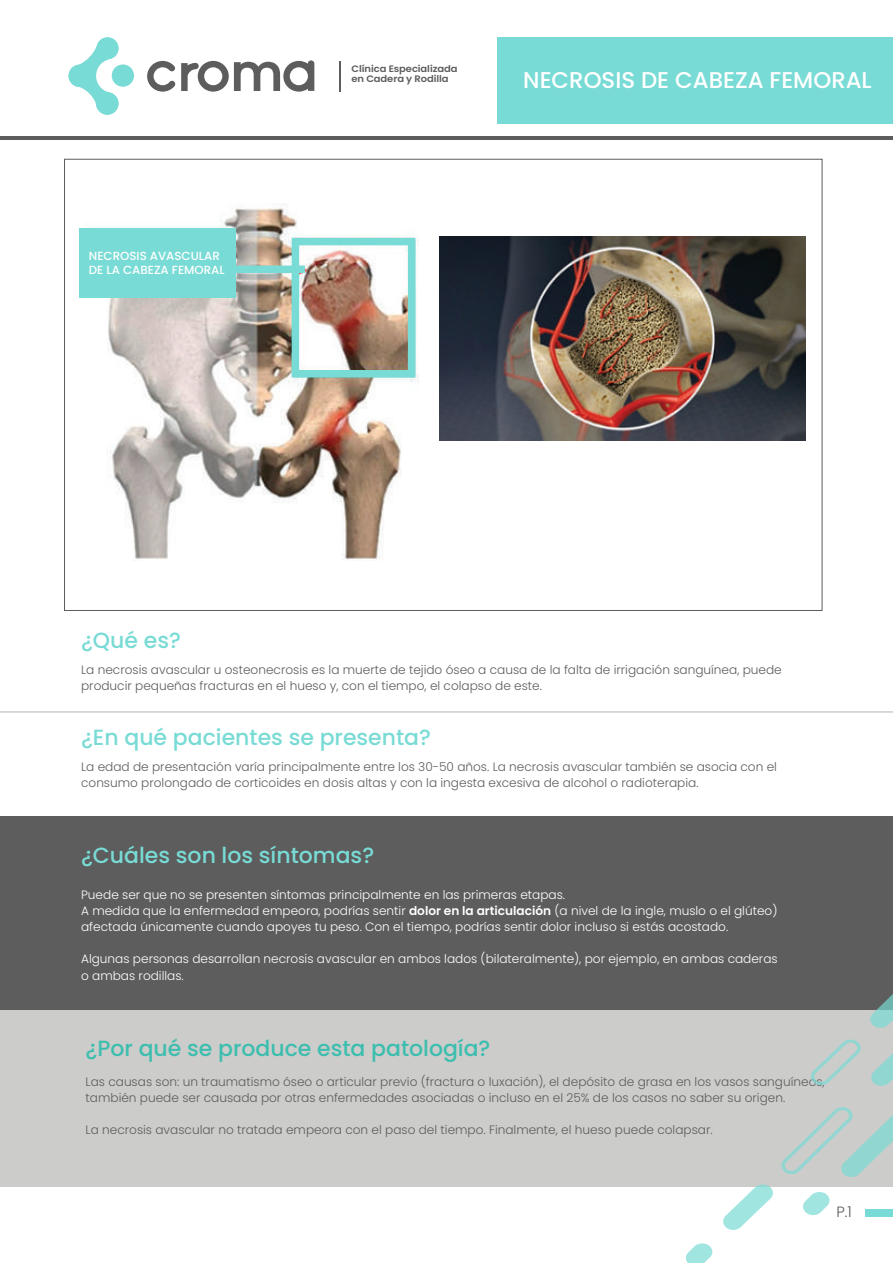
<style>
.page{position:relative;width:893px;height:1263px;background:#fff}
.page>*{position:absolute;margin:0;border:0;box-sizing:border-box;transform-origin:0 0}
.t1{font:500 22.8px "Poppins";color:#fff}
.t2{font:500 21.9px "Poppins";color:#79dbd5}
.t3{font:500 21.9px "Poppins";color:#3cbeaf}
.t4{font:300 14.85px "Poppins";color:#5d5d5d}
.t5{font:300 12.15px/16.2px "Poppins";color:#5d5d5d}
.t6{font:300 12.15px/16.2px "Poppins";color:#fff}
.t7{font:500 11.85px/14.1px "Poppins";color:#fff}
.t8{font:600 9.3px/10.4px "Poppins";letter-spacing:-.01em;color:#5d5d5d;scale:1.06 1}
.s1{font-weight:600}
</style>
<div class="page">
<div style="left:0;top:816px;width:893px;height:194px;background:#5d5d5d"></div>
<div style="left:0;top:1010px;width:893px;height:177px;background:#cccccb"></div>
<hr style="left:0;top:711px;width:893px;height:2px;background:#cccccb">
<div style="left:497px;top:37px;width:396px;height:86px;background:#79dbd5"></div>
<hr style="left:0;top:137px;width:893px;height:3px;background:#5d5d5d">
<hr style="left:339px;top:61px;width:2px;height:30px;background:#5d5d5d">
<svg style="left:69px;top:39px;width:49px;height:76px"></svg>
<div style="left:96px;top:92px;width:22px;height:23px;background:#79dbd5;border-radius:50%"></div>
<div style="left:69px;top:65px;width:22px;height:22px;background:#79dbd5;border-radius:50%"></div>
<div style="left:97px;top:37px;width:21px;height:22px;background:#79dbd5;border-radius:50%"></div>
<div style="left:112px;top:64px;width:22px;height:23px;background:#79dbd5;border-radius:50%"></div>
<svg style="left:181px;top:60px;width:133px;height:32px"></svg>
<svg style="left:147px;top:61px;width:28px;height:31px"></svg>
<div style="left:865px;top:1209px;width:28px;height:8px;background:#79dbd5"></div>
<svg style="left:870px;top:994px;width:23px;height:34px"></svg>
<svg style="left:723px;top:1184px;width:50px;height:46px"></svg>
<svg style="left:803px;top:1192px;width:27px;height:23px"></svg>
<svg style="left:686px;top:1243px;width:26px;height:20px"></svg>
<svg style="left:781px;top:1039px;width:112px;height:138px"></svg>
<img style="left:81px;top:204px;width:338px;height:356px">
<img style="left:439px;top:237px;width:366px;height:204px">
<div style="left:79px;top:228px;width:157px;height:69px;background:#79dbd5"></div>
<div style="left:292px;top:238px;width:123px;height:139px;border:8px solid #79dbd5"></div>
<div style="left:233px;top:266px;width:72px;height:7px;background:#79dbd5"></div>
<p class="t7" style="left:89px;top:249px;width:137px">NECROSIS AVASCULAR<br>DE LA CABEZA FEMORAL</p>
<p class="t8" style="left:351px;top:64px;width:102px">Clínica Especializada en Cadera y Rodilla</p>
<h1 class="t1" style="left:523px;top:67px;width:350px">NECROSIS DE CABEZA FEMORAL</h1>
<h2 class="t2" style="left:81px;top:627px;width:101px">¿Qué es?</h2>
<p class="t5" style="left:81px;top:661px;width:702px">La necrosis avascular u osteonecrosis es la muerte de tejido óseo a causa de la falta de irrigación sanguínea, puede producir pequeñas fracturas en el hueso y, con el tiempo, el colapso de este.</p>
<h2 class="t2" style="left:81px;top:725px;width:351px">¿En qué pacientes se presenta?</h2>
<p class="t5" style="left:81px;top:759px;width:697px">La edad de presentación varía principalmente entre los 30-50 años. La necrosis avascular también se asocia con el consumo prolongado de corticoides en dosis altas y con la ingesta excesiva de alcohol o radioterapia.</p>
<h2 class="t2" style="left:81px;top:842px;width:295px">¿Cuáles son los síntomas?</h2>
<p class="t6" style="left:81px;top:886px;width:698px">Puede ser que no se presenten síntomas principalmente en las primeras etapas.<br>A medida que la enfermedad empeora, podrías sentir <span class="s1">dolor en la articulación</span> (a nivel de la ingle, muslo o el glúteo) afectada únicamente cuando apoyes tu peso. Con el tiempo, podrías sentir dolor incluso si estás acostado.</p>
<p class="t6" style="left:81px;top:951px;width:698px">Algunas personas desarrollan necrosis avascular en ambos lados (bilateralmente), por ejemplo, en ambas caderas o ambas rodillas.</p>
<h2 class="t3" style="left:86px;top:1035px;width:406px">¿Por qué se produce esta patología?</h2>
<p class="t5" style="left:86px;top:1073px;width:741px">Las causas son: un traumatismo óseo o articular previo (fractura o luxación), el depósito de grasa en los vasos sanguíneos, también puede ser causada por otras enfermedades asociadas o incluso en el 25% de los casos no saber su origen.</p>
<p class="t5" style="left:86px;top:1122px;width:628px">La necrosis avascular no tratada empeora con el paso del tiempo. Finalmente, el hueso puede colapsar.</p>
<p class="t4" style="left:836px;top:1203px;width:17px">P.1</p>
</div>
